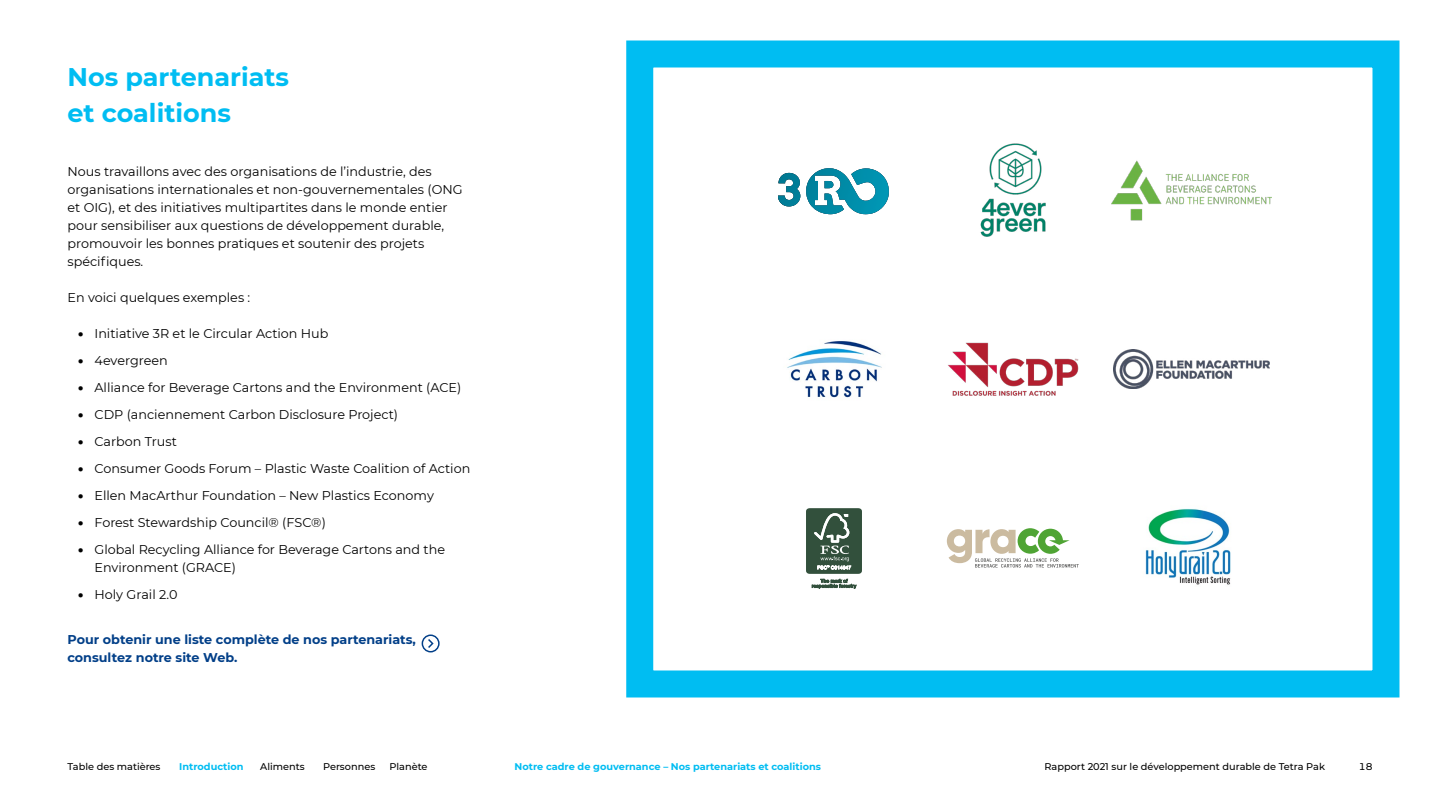
<style>
.page{position:relative;width:1440px;height:810px;background:#fff}
.page>*{position:absolute;margin:0;border:0;box-sizing:border-box;transform-origin:0 0}
.t1{font:700 25.5px/36px "Montserrat";color:#00bdf2}
.t2{font:12.75px/18px "Montserrat";color:#000}
.t3{font:700 12.75px/18px "Montserrat";color:#023f88}
.t4{font:500 9.75px "Montserrat";color:#000}
.t5{font:700 9.75px "Montserrat";color:#00bdf2}
.s1{font-weight:900}
</style>
<div class="page">
<img style="left:778px;top:168px;width:111px;height:46px">
<img style="left:980px;top:143px;width:66px;height:94px">
<img style="left:1112px;top:160px;width:160px;height:61px">
<img style="left:787px;top:341px;width:95px;height:57px">
<img style="left:948px;top:342px;width:131px;height:54px">
<img style="left:1114px;top:349px;width:156px;height:40px">
<div style="left:806px;top:508px;width:56px;height:66px;background:#32503c;border-radius:3px"></div>
<div style="left:806px;top:509px;width:56px;height:64px;border:1px solid #32503c;border-radius:4px"></div>
<svg style="left:814px;top:513px;width:37px;height:56px"></svg>
<svg style="left:812px;top:579px;width:44px;height:10px"></svg>
<svg style="left:947px;top:528px;width:132px;height:40px"></svg>
<img style="left:1145px;top:508px;width:86px;height:77px">
<svg style="left:422px;top:634px;width:18px;height:18px"></svg>
<div style="left:626px;top:40px;width:774px;height:658px;border:27px solid #00bdf2"></div>
<h1 class="t1" style="left:68px;top:57px;width:223px">Nos partenariats et coalitions</h1>
<p class="t2" style="left:68px;top:162px;width:397px">Nous travaillons avec des organisations de l’industrie, des organisations internationales et non-gouvernementales (ONG et OIG), et des initiatives multipartites dans le monde entier pour sensibiliser aux questions de développement durable, promouvoir les bonnes pratiques et soutenir des projets spécifiques.</p>
<p class="t2" style="left:68px;top:288px;width:184px">En voici quelques exemples :</p>
<p class="t2" style="left:78px;top:324px;width:252px"><span class="s1">•</span> Initiative 3R et le Circular Action Hub</p>
<p class="t2" style="left:78px;top:351px;width:91px"><span class="s1">•</span> 4evergreen</p>
<p class="t2" style="left:78px;top:378px;width:385px"><span class="s1">•</span> Alliance for Beverage Cartons and the Environment (ACE)</p>
<p class="t2" style="left:78px;top:405px;width:322px"><span class="s1">•</span> CDP (anciennement Carbon Disclosure Project)</p>
<p class="t2" style="left:78px;top:432px;width:100px"><span class="s1">•</span> Carbon Trust</p>
<p class="t2" style="left:78px;top:459px;width:394px"><span class="s1">•</span> Consumer Goods Forum – Plastic Waste Coalition of Action</p>
<p class="t2" style="left:78px;top:486px;width:357px"><span class="s1">•</span> Ellen MacArthur Foundation – New Plastics Economy</p>
<p class="t2" style="left:78px;top:513px;width:250px"><span class="s1">•</span> Forest Stewardship Council® (FSC®)</p>
<p class="t2" style="left:95px;top:540px;width:352px;text-indent:-16px"><span class="s1">•</span> Global Recycling Alliance for Beverage Cartons and the<br>Environment (GRACE)</p>
<p class="t2" style="left:78px;top:585px;width:101px"><span class="s1">•</span> Holy Grail 2.0</p>
<p class="t3" style="left:68px;top:629px;width:350px">Pour obtenir une liste complète de nos partenariats, consultez notre site Web.</p>
<p class="t4" style="left:68px;top:759px;width:94px">Table des matières</p>
<p class="t5" style="left:179px;top:759px;width:66px">Introduction</p>
<p class="t4" style="left:260px;top:759px;width:46px">Aliments</p>
<p class="t4" style="left:323px;top:759px;width:54px">Personnes</p>
<p class="t4" style="left:389px;top:759px;width:40px">Planète</p>
<p class="t5" style="left:514px;top:759px;width:308px">Notre cadre de gouvernance – Nos partenariats et coalitions</p>
<p class="t4" style="left:1045px;top:759px;width:282px">Rapport 2021 sur le développement durable de Tetra Pak</p>
<p class="t4" style="left:1359px;top:759px;width:15px">18</p>
</div>
